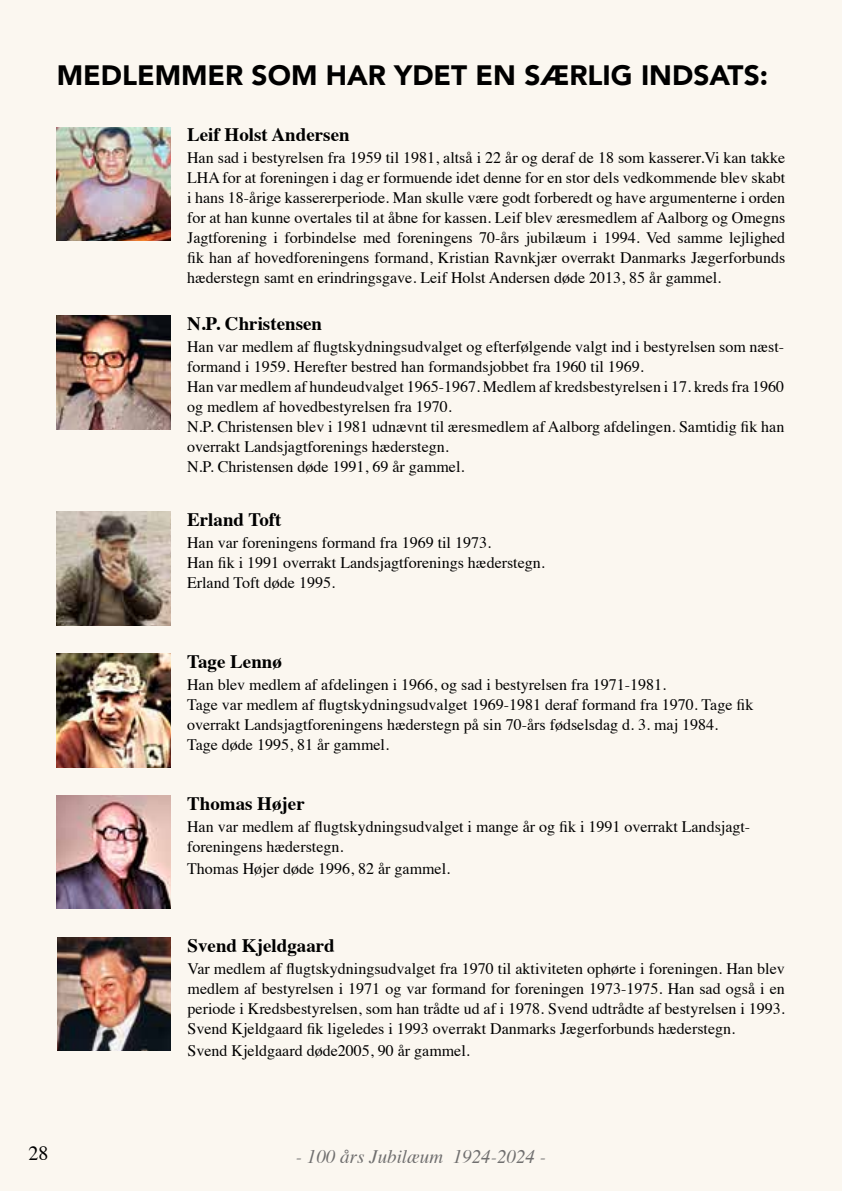
<style>
.page{position:relative;width:842px;height:1191px;background:#fbf7f0}
.page>*{position:absolute;margin:0;border:0;box-sizing:border-box;transform-origin:0 0}
.t1{font:900 28px "Avenir";color:#000}
.t2{font:20px "Times";color:#000}
.t3{font:700 19px "Times";color:#000}
.t4{font:italic 19px "Times";color:#706f6f}
.t5{font:16px/20px "Times";color:#000}
</style>
<div class="page">
<img style="left:57px;top:127px;width:113px;height:113px">
<img style="left:57px;top:316px;width:113px;height:113px">
<img style="left:57px;top:512px;width:113px;height:113px">
<img style="left:57px;top:653px;width:113px;height:114px">
<img style="left:57px;top:795px;width:113px;height:114px">
<img style="left:57px;top:937px;width:114px;height:113px">
<h1 class="t1" style="left:57px;top:51px;width:713px">MEDLEMMER SOM HAR YDET EN SÆRLIG INDSATS:</h1>
<p class="t3" style="left:187px;top:117px;width:164px">Leif Holst Andersen</p>
<p class="t5" style="left:187px;top:146px;width:600px;text-align:justify">Han sad i bestyrelsen fra 1959 til 1981, altså i 22 år og deraf de 18 som kasserer.Vi kan takke LHA for at foreningen i dag er formuende idet denne for en stor dels vedkommende blev skabt i hans 18-årige kassererperiode. Man skulle være godt forberedt og have argumenterne i orden for at han kunne overtales til at åbne for kassen. Leif blev æresmedlem af Aalborg og Omegns Jagtforening i forbindelse med foreningens 70-års jubilæum i 1994. Ved samme lejlighed fik han af hovedforeningens formand, Kristian Ravnkjær overrakt Danmarks Jægerforbunds hæderstegn samt en erindringsgave. Leif Holst Andersen døde 2013, 85 år gammel.</p>
<p class="t3" style="left:187px;top:305px;width:136px">N.P. Christensen</p>
<p class="t5" style="left:187px;top:335px;width:599px">Han var medlem af flugtskydningsudvalget og efterfølgende valgt ind i bestyrelsen som næst&shy;formand i 1959. Herefter bestred han formandsjobbet fra 1960 til 1969.<br>Han var medlem af hundeudvalget 1965-1967. Medlem af kredsbestyrelsen i 17. kreds fra 1960 og medlem af hovedbestyrelsen fra 1970.<br>N.P. Christensen blev i 1981 udnævnt til æresmedlem af Aalborg afdelingen. Samtidig fik han overrakt Landsjagtforenings hæderstegn.<br>N.P. Christensen døde 1991, 69 år gammel.</p>
<p class="t3" style="left:187px;top:501px;width:96px">Erland Toft</p>
<p class="t5" style="left:187px;top:531px;width:359px">Han var foreningens formand fra 1969 til 1973.<br>Han fik i 1991 overrakt Landsjagtforenings hæderstegn.<br>Erland Toft døde 1995.</p>
<p class="t3" style="left:187px;top:643px;width:96px">Tage Lennø</p>
<p class="t5" style="left:187px;top:673px;width:568px">Han blev medlem af afdelingen i 1966, og sad i bestyrelsen fra 1971-1981.<br>Tage var medlem af flugtskydningsudvalget 1969-1981 deraf formand fra 1970. Tage fik overrakt Landsjagtforeningens hæderstegn på sin 70-års fødselsdag d. 3. maj 1984.<br>Tage døde 1995, 81 år gammel.</p>
<p class="t3" style="left:187px;top:785px;width:119px">Thomas Højer</p>
<p class="t5" style="left:187px;top:815px;width:565px">Han var medlem af flugtskydningsudvalget i mange år og fik i 1991 overrakt Landsjagt&shy;foreningens hæderstegn.</p>
<p class="t5" style="left:187px;top:857px;width:265px">Thomas Højer døde 1996, 82 år gammel.</p>
<p class="t3" style="left:188px;top:927px;width:149px">Svend Kjeldgaard</p>
<p class="t5" style="left:188px;top:956px;width:599px;text-align:justify">Var medlem af flugtskydningsudvalget fra 1970 til aktiviteten ophørte i foreningen. Han blev medlem af bestyrelsen i 1971 og var formand for foreningen 1973-1975. Han sad også i en periode i Kredsbestyrelsen, som han trådte ud af i 1978. Svend udtrådte af bestyrelsen i 1993.<br>Svend Kjeldgaard fik ligeledes i 1993 overrakt Danmarks Jægerforbunds hæderstegn.</p>
<p class="t5" style="left:188px;top:1038px;width:284px">Svend Kjeldgaard døde2005, 90 år gammel.</p>
<p class="t2" style="left:28px;top:1134px;width:21px">28</p>
<p class="t4" style="left:296px;top:1140px;width:252px">- 100 års Jubilæum 1924-2024 -</p>
</div>
